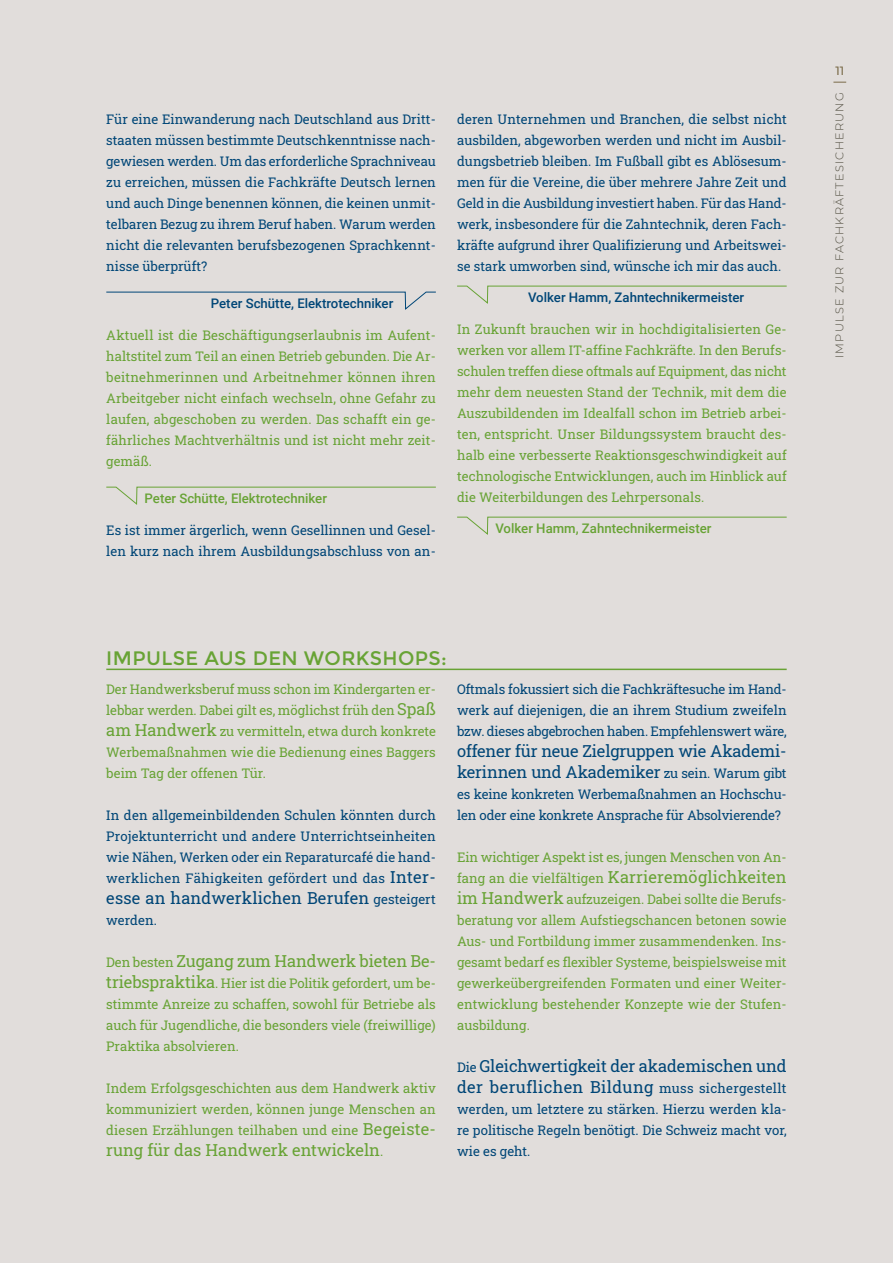
<style>
.page{position:relative;width:893px;height:1263px;background:#e1dddb}
.page>*{position:absolute;margin:0;border:0;box-sizing:border-box;transform-origin:0 0}
.t1{font:19.5px "Montserrat";letter-spacing:.02em;color:#68a335}
.t2{font:16.5px/21px "Roboto Slab";letter-spacing:-.005em;color:#004677}
.t3{font:16.5px "Roboto Slab";letter-spacing:-.005em;color:#68a335}
.t4{font:13.2px/21px "Roboto Slab";color:#68a335;text-align:justify}
.t5{font:13.2px/21px "Roboto Slab";color:#004677;text-align:justify}
.t6{font:500 13.2px "Roboto";color:#004677}
.t7{font:500 13.2px "Roboto";color:#68a335}
.t8{font:500 12px "Montserrat";color:#7a6b49}
.t9{font:300 11.25px "Montserrat";letter-spacing:.11em;color:#514e40}
.s1{font-size:16.5px}
.s2{font-size:13.2px}
</style>
<div class="page">
<svg style="left:106px;top:291px;width:330px;height:19px"></svg>
<svg style="left:106px;top:486px;width:330px;height:19px"></svg>
<svg style="left:457px;top:285px;width:330px;height:19px"></svg>
<svg style="left:457px;top:516px;width:330px;height:19px"></svg>
<hr style="left:106px;top:669px;width:681px;height:1px;background:#68a335">
<svg style="left:833px;top:82px;width:13px;height:1px"></svg>
<p class="t5" style="left:106px;top:109px;width:331px">Für eine Einwanderung nach Deutschland aus Dritt&shy;staaten müssen bestimmte Deutschkenntnisse nach&shy;gewiesen werden. Um das erforderliche Sprachniveau zu erreichen, müssen die Fachkräfte Deutsch lernen und auch Dinge benennen können, die keinen unmit&shy;telbaren Bezug zu ihrem Beruf haben. Warum werden nicht die relevanten berufsbezogenen Sprachkennt&shy;nisse überprüft?</p>
<p class="t6" style="left:211px;top:294px;width:184px">Peter Schütte, Elektrotechniker</p>
<p class="t4" style="left:106px;top:325px;width:331px">Aktuell ist die Beschäftigungserlaubnis im Aufent&shy;haltstitel zum Teil an einen Betrieb gebunden. Die Ar&shy;beitnehmerinnen und Arbeitnehmer können ihren Arbeitgeber nicht einfach wechseln, ohne Gefahr zu laufen, abgeschoben zu werden. Das schafft ein ge&shy;fährliches Machtverhältnis und ist nicht mehr zeit&shy;gemäß.</p>
<p class="t7" style="left:145px;top:489px;width:184px">Peter Schütte, Elektrotechniker</p>
<p class="t5" style="left:106px;top:520px;width:331px">Es ist immer ärgerlich, wenn Gesellinnen und Gesel&shy;len kurz nach ihrem Ausbildungsabschluss von an-</p>
<p class="t5" style="left:457px;top:109px;width:331px">deren Unternehmen und Branchen, die selbst nicht ausbilden, abgeworben werden und nicht im Ausbil&shy;dungsbetrieb bleiben. Im Fußball gibt es Ablösesum&shy;men für die Vereine, die über mehrere Jahre Zeit und Geld in die Ausbildung investiert haben. Für das Hand&shy;werk, insbesondere für die Zahntechnik, deren Fach&shy;kräfte aufgrund ihrer Qualifizierung und Arbeitswei&shy;se stark umworben sind, wünsche ich mir das auch.</p>
<p class="t6" style="left:528px;top:288px;width:218px">Volker Hamm, Zahntechnikermeister</p>
<p class="t4" style="left:457px;top:319px;width:331px">In Zukunft brauchen wir in hochdigitalisierten Ge&shy;werken vor allem IT-affine Fachkräfte. In den Berufs&shy;schulen treffen diese oftmals auf Equipment, das nicht mehr dem neuesten Stand der Technik, mit dem die Auszubildenden im Idealfall schon im Betrieb arbei&shy;ten, entspricht. Unser Bildungssystem braucht des&shy;halb eine verbesserte Reaktionsgeschwindigkeit auf technologische Entwicklungen, auch im Hinblick auf die Weiterbildungen des Lehrpersonals.</p>
<p class="t7" style="left:495px;top:519px;width:218px">Volker Hamm, Zahntechnikermeister</p>
<h1 class="t1" style="left:106px;top:647px;width:342px">IMPULSE AUS DEN WORKSHOPS:</h1>
<p class="t4" style="left:106px;top:678px;width:331px">Der Handwerksberuf muss schon im Kindergarten er&shy;lebbar werden. Dabei gilt es, möglichst früh den <span class="s1">Spaß am Handwerk</span> zu vermitteln, etwa durch konkrete Werbemaßnahmen wie die Bedienung eines Baggers beim Tag der offenen Tür.</p>
<p class="t5" style="left:106px;top:804px;width:331px">In den allgemeinbildenden Schulen könnten durch Projektunterricht und andere Unterrichtseinheiten wie Nähen, Werken oder ein Reparaturcafé die hand&shy;werklichen Fähigkeiten gefördert und das <span class="s1">Inter-</span></p>
<p class="t2" style="left:106px;top:887px;width:331px">esse an handwerklichen Berufen <span class="s2">gesteigert</span></p>
<p class="t5" style="left:106px;top:909px;width:52px">werden.</p>
<p class="t3" style="left:106px;top:949px;width:331px"><span class="s2">Den besten</span> Zugang zum Handwerk bieten Be-</p>
<p class="t4" style="left:106px;top:972px;width:331px"><span class="s1">triebspraktika</span>. Hier ist die Politik gefordert, um be&shy;stimmte Anreize zu schaffen, sowohl für Betriebe als auch für Jugendliche, die besonders viele (freiwillige)<br>Praktika absolvieren.</p>
<p class="t4" style="left:106px;top:1077px;width:331px">Indem Erfolgsgeschichten aus dem Handwerk aktiv kommuniziert werden, können junge Menschen an diesen Erzählungen teilhaben und eine <span class="s1">Begeiste-</span></p>
<p class="t3" style="left:106px;top:1138px;width:278px">rung für das Handwerk entwickeln<span class="s2">.</span></p>
<p class="t5" style="left:457px;top:678px;width:331px">Oftmals fokussiert sich die Fachkräftesuche im Hand&shy;werk auf diejenigen, die an ihrem Studium zweifeln bzw. dieses abgebrochen haben. Empfehlenswert wäre,</p>
<p class="t2" style="left:457px;top:740px;width:331px">offener für neue Zielgruppen wie Akademi&shy;kerinnen und Akademiker <span class="s2">zu sein. Warum gibt</span></p>
<p class="t5" style="left:457px;top:783px;width:331px">es keine konkreten Werbemaßnahmen an Hochschu&shy;len oder eine konkrete Ansprache für Absolvierende?</p>
<p class="t4" style="left:457px;top:846px;width:331px">Ein wichtiger Aspekt ist es, jungen Menschen von An&shy;fang an die vielfältigen <span class="s1">Karrieremöglichkeiten im Handwerk</span> aufzuzeigen. Dabei sollte die Berufs&shy;beratung vor allem Aufstiegschancen betonen sowie Aus- und Fortbildung immer zusammendenken. Ins&shy;gesamt bedarf es flexibler Systeme, beispielsweise mit gewerkeübergreifenden Formaten und einer Weiter&shy;entwicklung bestehender Konzepte wie der Stufen&shy;ausbildung.</p>
<p class="t2" style="left:457px;top:1055px;width:331px"><span class="s2">Die</span> Gleichwertigkeit der akademischen und der beruflichen Bildung <span class="s2">muss sichergestellt</span></p>
<p class="t5" style="left:457px;top:1098px;width:331px">werden, um letztere zu stärken. Hierzu werden kla&shy;re politische Regeln benötigt. Die Schweiz macht vor, wie es geht.</p>
<p class="t8" style="left:835px;top:63px;width:10px">11</p>
<p class="t9" style="left:832px;top:358px;width:267px;rotate:-90deg">IMPULSE ZUR FACHKRÄFTESICHERUNG</p>
</div>
